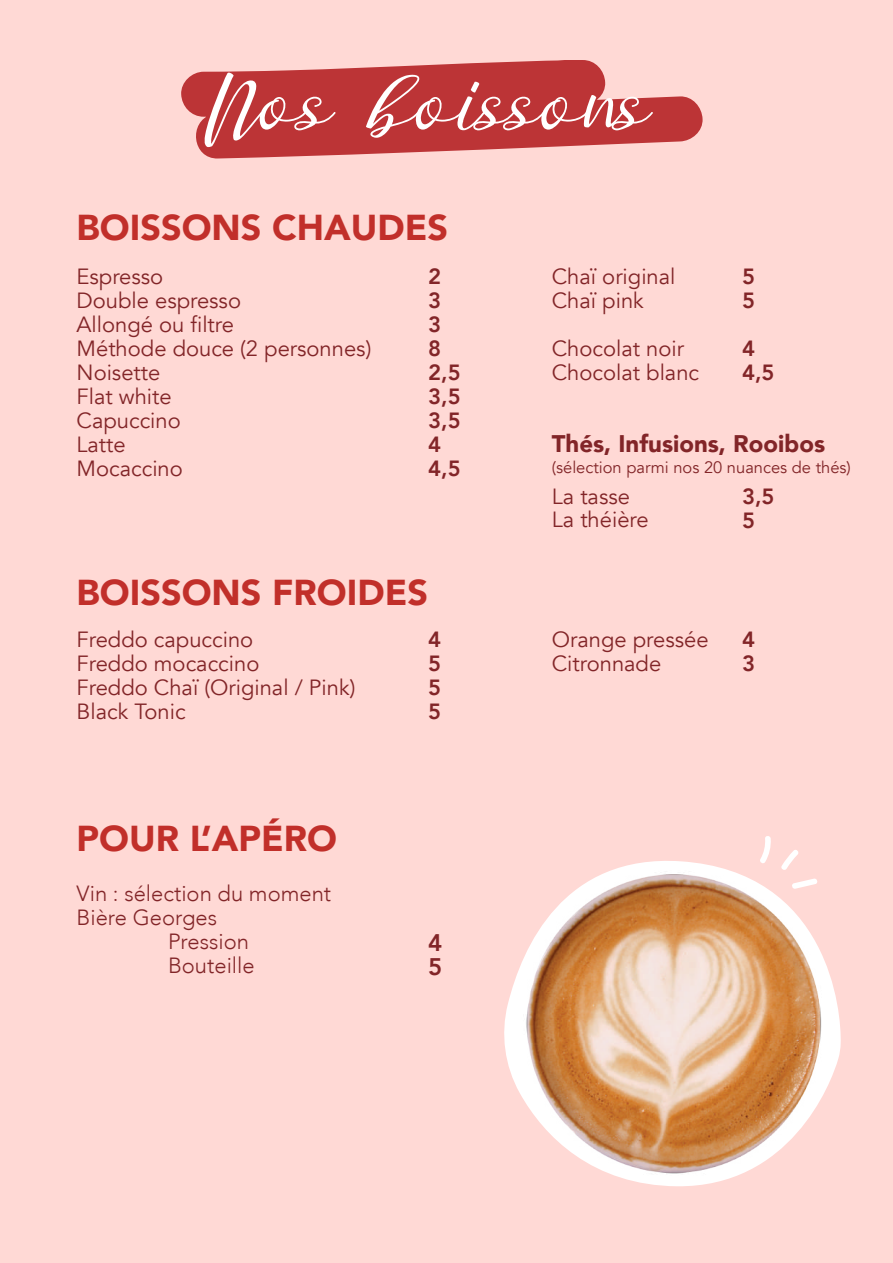
<style>
.page{position:relative;width:893px;height:1263px;background:#ffd9d5}
.page>*{position:absolute;margin:0;border:0;box-sizing:border-box;transform-origin:0 0}
.t1{font:105.9px "Staples Calligraphy";color:#fff}
.t2{font:900 36px "Avenir";color:#c12f2a}
.t3{font:900 24px "Avenir";color:#822528}
.t4{font:800 24px/24px "Avenir";color:#822528}
.t5{font:21.9px/24px "Avenir";color:#822528}
.t6{font:300 21.9px "Avenir";color:#822528}
.t7{font:800 21.9px/24px "Avenir";color:#822528}
.t8{font:16.5px "Avenir";color:#822528}
</style>
<div class="page">
<svg style="left:181px;top:60px;width:522px;height:99px;fill:#bc3436"></svg>
<svg style="left:765px;top:836px;width:6px;height:5px"></svg>
<img style="left:504px;top:841px;width:337px;height:346px">
<h1 class="t1" style="left:211px;top:54px;width:441px">Nos boissons</h1>
<h2 class="t2" style="left:77px;top:196px;width:373px">BOISSONS CHAUDES</h2>
<p class="t5" style="left:77px;top:264px;width:296px">Espresso<br>Double espresso<br>Allongé ou filtre<br>Méthode douce (2 personnes)<br>Noisette<br>Flat white<br>Capuccino<br>Latte<br>Mocaccino</p>
<p class="t7" style="left:428px;top:264px;width:34px">2<br>3<br>3<br>8<br>2,5<br>3,5<br>3,5<br>4<br>4,5</p>
<h2 class="t2" style="left:77px;top:561px;width:353px">BOISSONS FROIDES</h2>
<p class="t5" style="left:77px;top:628px;width:280px">Freddo capuccino<br>Freddo mocaccino<br>Freddo Chaï (Original / Pink)<br>Black Tonic</p>
<h2 class="t2" style="left:77px;top:807px;width:262px">POUR L’APÉRO</h2>
<p class="t6" style="left:77px;top:881px;width:256px">Vin : sélection du moment</p>
<p class="t6" style="left:77px;top:905px;width:142px">Bière Georges</p>
<p class="t6" style="left:168px;top:929px;width:83px">Pression</p>
<p class="t6" style="left:168px;top:952px;width:88px">Bouteille</p>
<p class="t7" style="left:428px;top:627px;width:15px;text-align:justify">4<br>5<br>5<br>5</p>
<p class="t4" style="left:428px;top:930px;width:16px">4<br>5</p>
<p class="t5" style="left:552px;top:264px;width:125px">Chaï original<br>Chaï pink</p>
<p class="t5" style="left:552px;top:336px;width:149px">Chocolat noir<br>Chocolat blanc</p>
<p class="t7" style="left:742px;top:264px;width:15px">5<br>5</p>
<p class="t7" style="left:742px;top:336px;width:34px">4<br>4,5</p>
<p class="t3" style="left:552px;top:422px;width:275px">Thés, Infusions, Rooibos</p>
<p class="t8" style="left:552px;top:457px;width:300px">(sélection parmi nos 20 nuances de thés)</p>
<p class="t5" style="left:552px;top:485px;width:98px;line-height:22.5px">La tasse<br>La théière</p>
<p class="t7" style="left:742px;top:484px;width:34px">3,5<br>5</p>
<p class="t5" style="left:552px;top:628px;width:158px">Orange pressée<br>Citronnade</p>
<p class="t7" style="left:742px;top:627px;width:15px">4<br>3</p>
</div>
